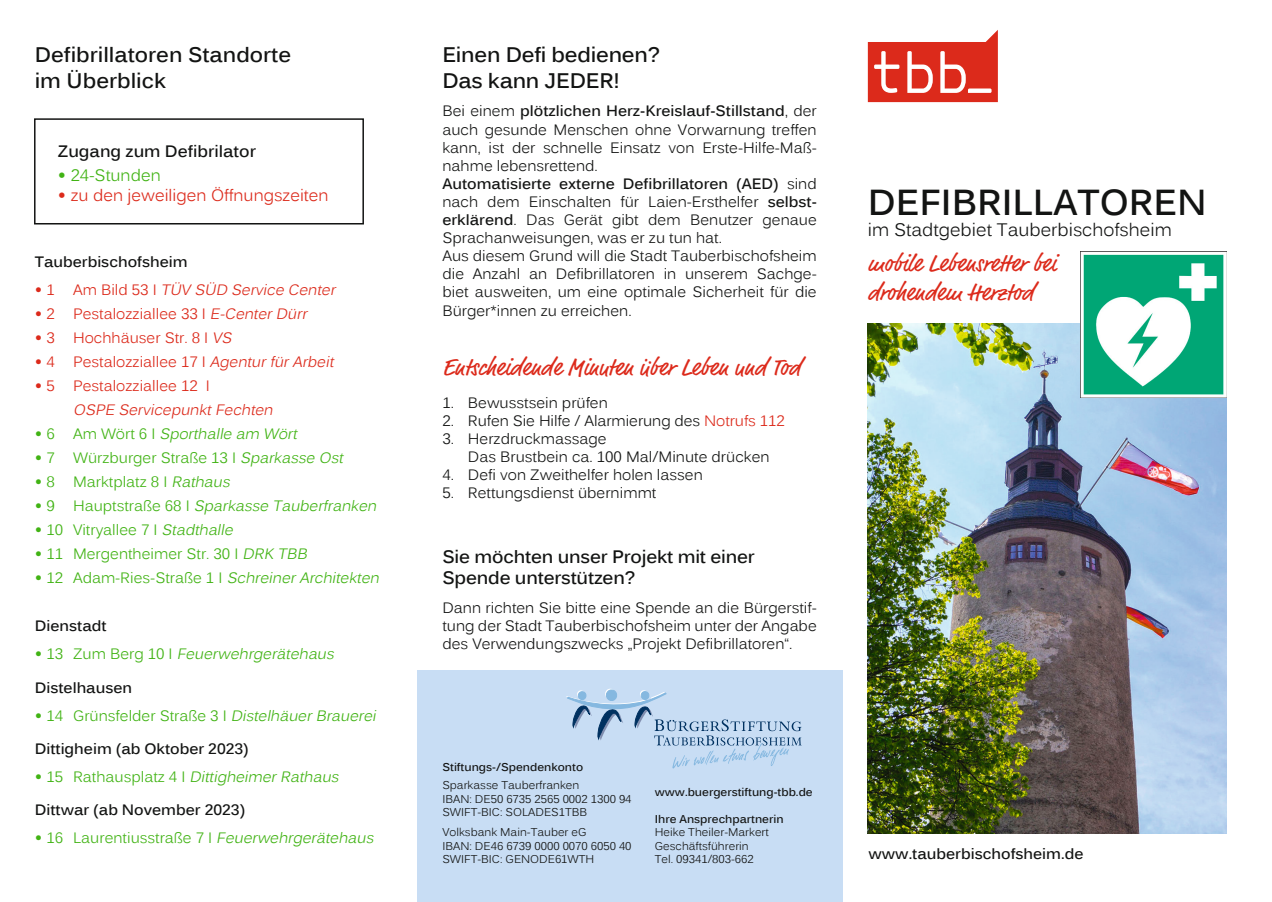
<style>
.page{position:relative;width:1272px;height:902px;background:#fff}
.page>*{position:absolute;margin:0;border:0;box-sizing:border-box;transform-origin:0 0}
.t1{font:700 36px "Kalinga";color:#131413}
.t2{font:24px/28.8px "Market Pro";color:#dc2a1b}
.t3{font:700 21px/25.2px "Kalinga";color:#131413}
.t4{font:700 18px/21.6px "Kalinga";letter-spacing:-.01em;color:#131413}
.t5{font:18px "Kalinga";color:#131413}
.t6{font:16.5px "Kalinga";color:#dc2a1b}
.t7{font:700 16.5px "Kalinga";color:#131413}
.t8{font:16.5px "Kalinga";color:#41b314}
.t9{font:15px/18px "Kalinga";color:#131413}
.t10{font:15px "Kalinga";color:#41b314}
.t11{font:italic 15px "Kalinga";color:#41b314}
.t12{font:700 15px "Kalinga";color:#131413}
.t13{font:15px "Kalinga";color:#dc2a1b}
.t14{font:italic 15px/24px "Kalinga";color:#dc2a1b}
.t15{font:11.25px/13.5px "Kalinga";color:#131413}
.t16{font:700 11.25px "Kalinga";color:#131413}
.s1{font-family:"Arial";font-weight:900}
.s2{font-family:"Arial";font-weight:900;font-style:normal}
.s3{font-style:normal}
.s4{font-style:italic}
.s5{font-weight:700}
.s6{color:#dc2a1b}
</style>
<div class="page">
<div style="left:417px;top:670px;width:425px;height:231px;background:#c8ddf4"></div>
<svg style="left:867px;top:30px;width:130px;height:72px"></svg>
<img style="left:867px;top:323px;width:359px;height:510px">
<img style="left:1080px;top:252px;width:146px;height:146px">
<div style="left:34px;top:118px;width:330px;height:106px;border:2px solid #131413"></div>
<svg style="left:566px;top:688px;width:235px;height:57px"></svg>
<img style="left:671px;top:742px;width:118px;height:27px">
<h3 class="t3" style="left:35px;top:44px;width:258px">Defibrillatoren Standorte im Überblick</h3>
<p class="t7" style="left:58px;top:140px;width:199px">Zugang zum Defibrilator</p>
<p class="t8" style="left:58px;top:164px;width:104px"><span class="s1">•</span> 24-Stunden</p>
<p class="t6" style="left:58px;top:184px;width:272px"><span class="s1">•</span> zu den jeweiligen Öffnungszeiten</p>
<p class="t12" style="left:35px;top:251px;width:154px">Tauberbischofsheim</p>
<p class="t14" style="left:35px;top:279px;width:306px"><span class="s2">•</span> <span class="s3">1 A m B i l d 5 3 I</span> TÜV SÜD Service Center</p>
<p class="t13" style="left:35px;top:304px;width:277px"><span class="s1">•</span> 2 Pestalozziallee 33 I <span class="s4">E-CenterDürr</span></p>
<p class="t13" style="left:35px;top:328px;width:202px"><span class="s1">•</span> 3 Hochhäuser Str. 8 I <span class="s4">VS</span></p>
<p class="t13" style="left:35px;top:352px;width:304px"><span class="s1">•</span> 4 Pestalozziallee 17 I <span class="s4">AgenturfürArbeit</span></p>
<p class="t14" style="left:73px;top:375px;width:205px;text-indent:-38px"><span class="s2">•</span> <span class="s3">5 Pestalozziallee 12 I<br></span>OSPE ServicepunktFechten</p>
<p class="t11" style="left:35px;top:424px;width:267px"><span class="s2">•</span> <span class="s3">6 A m W ö rt 6 I</span> Sporthalle am Wört</p>
<p class="t10" style="left:35px;top:448px;width:313px"><span class="s1">•</span> 7 Würzburger Straße 13 I <span class="s4">Sparkasse Ost</span></p>
<p class="t10" style="left:35px;top:472px;width:200px"><span class="s1">•</span> 8 Marktplatz 8 I <span class="s4">Rathaus</span></p>
<p class="t11" style="left:35px;top:496px;width:347px"><span class="s2">•</span> <span class="s3">9 H a u p ts t r a ß e 6 8 I</span> Sparkasse Tauberfranken</p>
<p class="t10" style="left:35px;top:520px;width:203px"><span class="s1">•</span> 10 Vitryallee 7 I <span class="s4">Stadthalle</span></p>
<p class="t10" style="left:35px;top:544px;width:278px"><span class="s1">•</span> 11 Mergentheimer Str. 30 I <span class="s4">DRK TBB</span></p>
<p class="t10" style="left:35px;top:568px;width:350px"><span class="s1">•</span> 12 Adam-Ries-Straße 1 I <span class="s4">SchreinerArchitekten</span></p>
<p class="t12" style="left:35px;top:616px;width:73px">Dienstadt</p>
<p class="t11" style="left:35px;top:644px;width:304px"><span class="s2">•</span> <span class="s3">1 3 Z u m B e rg 1 0 I</span> Feuerwehrgerätehaus</p>
<p class="t12" style="left:35px;top:677px;width:99px">Distelhausen</p>
<p class="t10" style="left:35px;top:705px;width:346px"><span class="s1">•</span> 14 Grünsfelder Straße 3 I <span class="s4">DistelhäuerBrauerei</span></p>
<p class="t12" style="left:35px;top:738px;width:216px">Dittigheim (ab Oktober 2023)</p>
<p class="t11" style="left:35px;top:767px;width:309px"><span class="s2">•</span> <span class="s3">1 5 R at h a u s p l atz 4 I</span> DittigheimerRathaus</p>
<p class="t12" style="left:35px;top:799px;width:212px">Dittwar (ab November 2023)</p>
<p class="t10" style="left:35px;top:828px;width:344px"><span class="s1">•</span> 1 6 L a u re n t i u s st ra ß e 7 I <span class="s4">Feuerwehrgerätehaus</span></p>
<h3 class="t3" style="left:442px;top:44px;width:219px">Einen Defi bedienen?<br>Das kann JEDER!</h3>
<p class="t9" style="left:442px;top:104px;width:376px">Bei einem <span class="s5">plötzlichen Herz-Kreislauf-Stillstand</span>, der auch gesunde Menschen ohne Vorwarnung treffen kann, ist der schnelle Einsatz von Erste-Hilfe-Maß&shy;nahme lebensrettend.<br><span class="s5">Automatisierte externe Defibrillatoren (AED)</span> sind nach dem Einschalten für Laien-Ersthelfer <span class="s5">selbst&shy;erklärend</span>. Das Gerät gibt dem Benutzer genaue Sprachanweisungen, was er zu tun hat.<br>Aus diesem Grund will die Stadt Tauberbischofsheim die Anzahl an Defibrillatoren in unserem Sachge&shy;biet ausweiten, um eine optimale Sicherheit für die</p>
<p class="t9" style="left:442px;top:303px;width:191px">Bürger*innen zu erreichen.</p>
<h2 class="t2" style="left:442px;top:354px;width:360px">Entscheidende Minuten über Leben und Tod</h2>
<p class="t9" style="left:442px;top:395px;width:167px">1. Bewusstsein prüfen</p>
<p class="t9" style="left:442px;top:413px;width:344px">2. Rufen Sie Hilfe / Alarmierung des <span class="s6">Notrufs 112</span></p>
<p class="t9" style="left:468px;top:431px;width:303px;text-indent:-26px">3. Herzdruckmassage<br>Das Brustbein ca. 100 Mal/Minute drücken</p>
<p class="t9" style="left:442px;top:467px;width:262px">4. Defi von Zweithelfer holen lassen</p>
<p class="t9" style="left:442px;top:485px;width:215px">5. Rettungsdienst übernimmt</p>
<p class="t4" style="left:442px;top:547px;width:314px">Sie möchten unser Projekt mit einer<br>Spende unterstützen?</p>
<p class="t9" style="left:442px;top:600px;width:376px;text-align:justify">Dann richten Sie bitte eine Spende an die Bürgerstif&shy;tung der Stadt Tauberbischofsheim unter der Angabe des Verwendungszwecks „Projekt Defibrillatoren“.</p>
<p class="t16" style="left:442px;top:759px;width:142px">Stiftungs-/Spendenkonto</p>
<p class="t15" style="left:442px;top:779px;width:191px">Sparkasse Tauberfranken<br>IBAN: DE50 6735 2565 0002 1300 94<br>SWIFT-BIC: SOLADES1TBB</p>
<p class="t15" style="left:442px;top:826px;width:191px">Volksbank Main-Tauber eG<br>IBAN: DE46 6739 0000 0070 6050 40<br>SWIFT-BIC: GENODE61WTH</p>
<p class="t16" style="left:654px;top:784px;width:159px">www.buergerstiftung-tbb.de</p>
<p class="t16" style="left:654px;top:811px;width:130px">Ihre Ansprechpartnerin</p>
<p class="t15" style="left:654px;top:826px;width:116px">Heike Theiler-Markert<br>Geschäftsführerin<br>Tel. 09341/803-662</p>
<h1 class="t1" style="left:867px;top:178px;width:340px">DEFIBRILLATOREN</h1>
<p class="t5" style="left:867px;top:218px;width:305px">im Stadtgebiet Tauberbischofsheim</p>
<h2 class="t2" style="left:867px;top:250px;width:190px">mobile Lebensretter bei drohendem Herztod</h2>
<p class="t12" style="left:868px;top:844px;width:216px">www.tauberbischofsheim.de</p>
</div>
